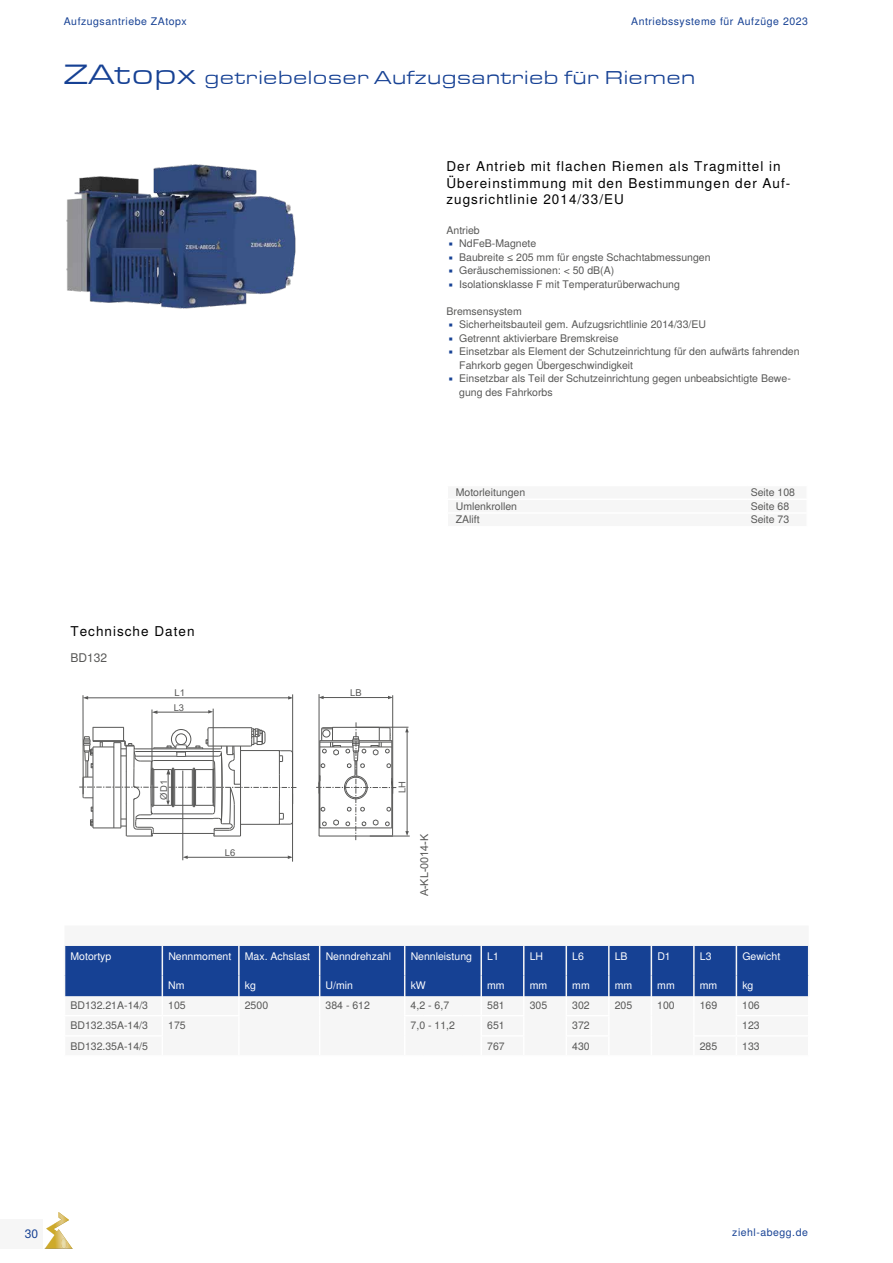
<style>
.page{position:relative;width:893px;height:1263px;background:#fff}
.page>*{position:absolute;margin:0;border:0;box-sizing:border-box;transform-origin:0 0}
.t1{font:18px "Eurostile Extended";letter-spacing:.025em;color:#164194}
.t2{font:13.5px/16.2px "Ziehl Abegg Sans";letter-spacing:.075em;color:#000}
.t3{font:12px "Ziehl Abegg Sans";color:#575756}
.t4{font:12px "Ziehl Abegg Sans";color:#164194}
.t5{font:10.8px "Arial";color:#575756}
.t6{font:10.5px/13.5px "Ziehl Abegg Sans";color:#575756}
.t7{font:10.5px "Ziehl Abegg Sans";color:#fff}
.t8{font:10.5px "Ziehl Abegg Sans";letter-spacing:.05em;color:#164194}
.t9{font:9.45px/14.4px "Arial";color:#575756}
.s1{font-size:27px}
.s2{color:#164194}
</style>
<div class="page">
<img style="left:66px;top:164px;width:230px;height:145px">
<svg style="left:65px;top:945px;width:744px;height:1px"></svg>
<div style="left:64px;top:946px;width:745px;height:51px;background:#164194"></div>
<hr style="left:86px;top:697px;width:205px;height:1px;background:#575756">
<hr style="left:292px;top:694px;width:1px;height:110px;background:#575756">
<hr style="left:83px;top:695px;width:1px;height:99px;background:#575756">
<hr style="left:213px;top:709px;width:1px;height:94px;background:#575756">
<hr style="left:155px;top:712px;width:54px;height:1px;background:#575756">
<svg style="left:208px;top:710px;width:5px;height:3px"></svg>
<hr style="left:152px;top:709px;width:1px;height:76px;background:#575756">
<svg style="left:316px;top:722px;width:80px;height:118px"></svg>
<hr style="left:319px;top:694px;width:1px;height:99px;background:#575756">
<hr style="left:392px;top:695px;width:1px;height:99px;background:#575756">
<hr style="left:321px;top:697px;width:68px;height:1px;background:#575756">
<svg style="left:319px;top:696px;width:5px;height:3px"></svg>
<svg style="left:388px;top:696px;width:5px;height:3px"></svg>
<hr style="left:356px;top:727px;width:52px;height:1px;background:#575756">
<hr style="left:370px;top:836px;width:40px;height:1px;background:#575756">
<hr style="left:407px;top:731px;width:1px;height:102px;background:#575756">
<svg style="left:405px;top:727px;width:4px;height:5px"></svg>
<svg style="left:405px;top:831px;width:4px;height:5px"></svg>
<hr style="left:292px;top:794px;width:1px;height:68px;background:#575756">
<svg style="left:79px;top:727px;width:217px;height:133px"></svg>
<div style="left:0;top:1219px;width:43px;height:30px;background:#f6f6f6"></div>
<svg style="left:45px;top:1212px;width:28px;height:37px"></svg>
<p class="t8" style="left:64px;top:15px;width:125px">Aufzugsantriebe ZAtopx</p>
<p class="t8" style="left:631px;top:15px;width:178px">Antriebssysteme für Aufzüge 2023</p>
<h1 class="t1" style="left:64px;top:67px;width:633px"><span class="s1">ZAtopx</span> getriebeloser Aufzugsantrieb für Riemen</h1>
<p class="t2" style="left:446px;top:159px;width:345px">Der Antrieb mit flachen Riemen als Tragmittel in<br>Übereinstimmung mit den Bestimmungen der Auf&shy;zugsrichtlinie 2014/33/EU</p>
<p class="t6" style="left:446px;top:223px;width:35px">Antrieb</p>
<p class="t6" style="left:446px;top:237px;width:91px"><span class="s2">▪</span> NdFeB-Magnete</p>
<p class="t6" style="left:446px;top:250px;width:266px"><span class="s2">▪</span> Baubreite ≤ 205 mm für engste Schachtabmessungen</p>
<p class="t6" style="left:446px;top:264px;width:169px"><span class="s2">▪</span> Geräuschemissionen: &lt; 50 dB(A)</p>
<p class="t6" style="left:446px;top:277px;width:235px"><span class="s2">▪</span> Isolationsklasse F mit Temperaturüberwachung</p>
<p class="t6" style="left:446px;top:304px;width:77px">Bremsensystem</p>
<p class="t6" style="left:446px;top:318px;width:261px"><span class="s2">▪</span> Sicherheitsbauteil gem. Aufzugsrichtlinie 2014/33/EU</p>
<p class="t6" style="left:446px;top:331px;width:174px"><span class="s2">▪</span> Getrennt aktivierbare Bremskreise</p>
<p class="t6" style="left:459px;top:345px;width:342px;text-indent:-13px"><span class="s2">▪</span> Einsetzbar als Element der Schutzeinrichtung für den aufwärts fahrenden<br>Fahrkorb gegen Übergeschwindigkeit</p>
<p class="t6" style="left:459px;top:372px;width:333px;text-indent:-13px"><span class="s2">▪</span> Einsetzbar als Teil der Schutzeinrichtung gegen unbeabsichtigte Bewe&shy;gung des Fahrkorbs</p>
<p class="t2" style="left:71px;top:623px;width:125px">Technische Daten</p>
<p class="t3" style="left:71px;top:650px;width:38px">BD132</p>
<p class="t9" style="left:174px;top:685px;width:13px">L1<br>L3</p>
<p class="t9" style="left:157px;top:800px;width:22px;rotate:-90deg">ØD1</p>
<p class="t9" style="left:225px;top:845px;width:12px">L6</p>
<p class="t6" style="left:456px;top:486px;width:71px">Motorleitungen</p>
<p class="t6" style="left:751px;top:486px;width:46px">Seite 108</p>
<p class="t6" style="left:456px;top:499px;width:63px">Umlenkrollen</p>
<p class="t6" style="left:751px;top:499px;width:40px">Seite 68</p>
<p class="t6" style="left:456px;top:513px;width:25px">ZAlift</p>
<p class="t6" style="left:751px;top:513px;width:40px">Seite 73</p>
<p class="t9" style="left:350px;top:685px;width:13px">LB</p>
<p class="t9" style="left:395px;top:793px;width:14px;rotate:-90deg">LH</p>
<p class="t5" style="left:417px;top:896px;width:64px;rotate:-90deg">A-KL-0014-K</p>
<p class="t7" style="left:71px;top:950px;width:42px">Motortyp</p>
<p class="t7" style="left:168px;top:950px;width:65px">Nennmoment</p>
<p class="t7" style="left:245px;top:950px;width:67px">Max. Achslast</p>
<p class="t7" style="left:326px;top:950px;width:67px">Nenndrehzahl</p>
<p class="t7" style="left:411px;top:950px;width:63px">Nennleistung</p>
<p class="t7" style="left:487px;top:950px;width:13px">L1</p>
<p class="t7" style="left:530px;top:950px;width:15px">LH</p>
<p class="t7" style="left:572px;top:950px;width:13px">L6</p>
<p class="t7" style="left:615px;top:950px;width:14px">LB</p>
<p class="t7" style="left:657px;top:950px;width:15px">D1</p>
<p class="t7" style="left:700px;top:950px;width:13px">L3</p>
<p class="t7" style="left:742px;top:950px;width:39px">Gewicht</p>
<p class="t7" style="left:168px;top:980px;width:18px">Nm</p>
<p class="t7" style="left:245px;top:980px;width:13px">kg</p>
<p class="t7" style="left:326px;top:980px;width:29px">U/min</p>
<p class="t7" style="left:411px;top:980px;width:17px">kW</p>
<p class="t7" style="left:487px;top:980px;width:19px">mm</p>
<p class="t7" style="left:530px;top:980px;width:19px">mm</p>
<p class="t7" style="left:572px;top:980px;width:19px">mm</p>
<p class="t7" style="left:615px;top:980px;width:19px">mm</p>
<p class="t7" style="left:657px;top:980px;width:19px">mm</p>
<p class="t7" style="left:700px;top:980px;width:19px">mm</p>
<p class="t7" style="left:742px;top:980px;width:13px">kg</p>
<p class="t6" style="left:70px;top:999px;width:79px">BD132.21A-14/3</p>
<p class="t6" style="left:168px;top:999px;width:19px">105</p>
<p class="t6" style="left:245px;top:999px;width:25px">2500</p>
<p class="t6" style="left:326px;top:999px;width:46px">384 - 612</p>
<p class="t6" style="left:411px;top:999px;width:40px">4,2 - 6,7</p>
<p class="t6" style="left:487px;top:999px;width:19px">581</p>
<p class="t6" style="left:530px;top:999px;width:19px">305</p>
<p class="t6" style="left:572px;top:999px;width:19px">302</p>
<p class="t6" style="left:615px;top:999px;width:19px">205</p>
<p class="t6" style="left:657px;top:999px;width:19px">100</p>
<p class="t6" style="left:700px;top:999px;width:19px">169</p>
<p class="t6" style="left:742px;top:999px;width:19px">106</p>
<p class="t6" style="left:70px;top:1019px;width:79px">BD132.35A-14/3</p>
<p class="t6" style="left:168px;top:1019px;width:19px">175</p>
<p class="t6" style="left:411px;top:1019px;width:46px">7,0 - 11,2</p>
<p class="t6" style="left:487px;top:1019px;width:19px">651</p>
<p class="t6" style="left:572px;top:1019px;width:19px">372</p>
<p class="t6" style="left:742px;top:1019px;width:19px">123</p>
<p class="t6" style="left:70px;top:1039px;width:79px">BD132.35A-14/5</p>
<p class="t6" style="left:487px;top:1039px;width:19px">767</p>
<p class="t6" style="left:572px;top:1039px;width:19px">430</p>
<p class="t6" style="left:700px;top:1039px;width:19px">285</p>
<p class="t6" style="left:742px;top:1039px;width:19px">133</p>
<p class="t4" style="left:25px;top:1227px;width:15px">30</p>
<p class="t8" style="left:732px;top:1226px;width:77px">ziehl-abegg.de</p>
</div>
